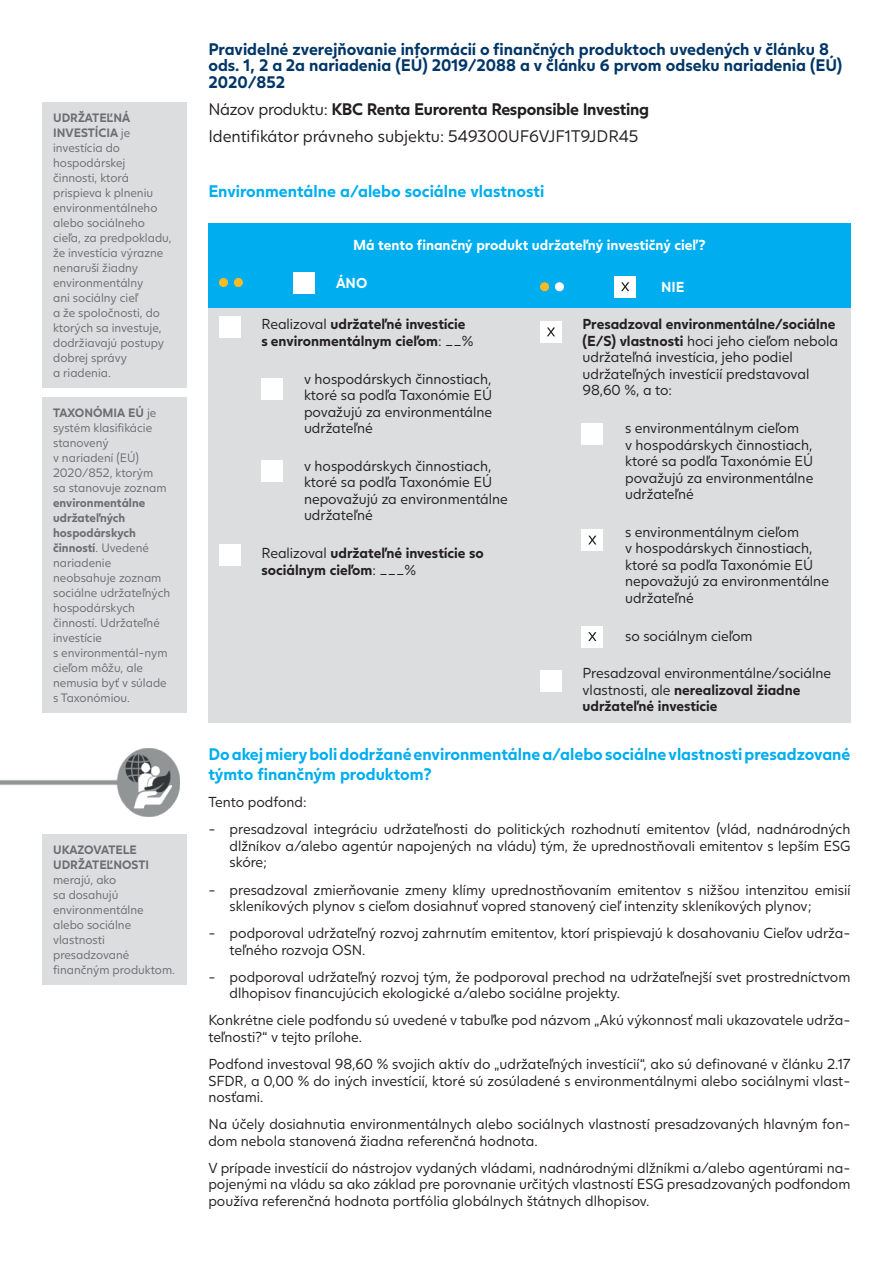
<style>
.page{position:relative;width:893px;height:1263px;background:#fff}
.page>*{position:absolute;margin:0;border:0;box-sizing:border-box;transform-origin:0 0}
.t1{font:700 16.5px/16.5px "Juli Sans";color:#003667}
.t2{font:700 16.5px/19.8px "Juli Sans";color:#00aeef}
.t3{font:16.5px/27.2px "Juli Sans";color:#231f20}
.t4{font:14.25px/16.5px "Juli Sans";color:#231f20}
.t5{font:700 14.25px/16.5px "Juli Sans";color:#231f20}
.t6{font:700 14.25px "Juli Sans";color:#fff}
.t7{font:12px/15px "Juli Sans";color:#6c6d70}
.t8{font:700 12px/15px "Juli Sans";color:#6c6d70}
.s1{font-weight:700}
.s2{font-weight:400}
</style>
<div class="page">
<div style="left:43px;top:103px;width:144px;height:285px;background:#dcdddf"></div>
<div style="left:43px;top:398px;width:144px;height:315px;background:#dcdddf"></div>
<div style="left:208px;top:223px;width:642px;height:85px;background:#00aeef"></div>
<div style="left:208px;top:308px;width:642px;height:414px;background:#dcdddf"></div>
<div style="left:219px;top:278px;width:9px;height:9px;background:#fdbb23;border-radius:50%"></div>
<div style="left:234px;top:278px;width:9px;height:9px;background:#fdbb23;border-radius:50%"></div>
<div style="left:293px;top:272px;width:22px;height:21px;background:#fff"></div>
<div style="left:540px;top:282px;width:9px;height:9px;background:#fdbb23;border-radius:50%"></div>
<div style="left:555px;top:282px;width:9px;height:9px;background:#fff;border-radius:50%"></div>
<div style="left:615px;top:276px;width:21px;height:21px;background:#fff"></div>
<div style="left:219px;top:317px;width:21px;height:21px;background:#fff"></div>
<div style="left:540px;top:321px;width:21px;height:21px;background:#fff"></div>
<div style="left:540px;top:670px;width:21px;height:21px;background:#fff"></div>
<div style="left:261px;top:378px;width:22px;height:21px;background:#fff"></div>
<div style="left:582px;top:424px;width:21px;height:21px;background:#fff"></div>
<div style="left:261px;top:461px;width:22px;height:21px;background:#fff"></div>
<div style="left:582px;top:529px;width:21px;height:22px;background:#fff"></div>
<div style="left:219px;top:544px;width:21px;height:22px;background:#fff"></div>
<div style="left:582px;top:626px;width:21px;height:21px;background:#fff"></div>
<img style="left:0;top:748px;width:179px;height:68px">
<svg style="left:621px;top:282px;width:8px;height:9px"></svg>
<svg style="left:547px;top:327px;width:8px;height:9px"></svg>
<svg style="left:588px;top:536px;width:8px;height:8px"></svg>
<svg style="left:588px;top:632px;width:8px;height:9px"></svg>
<div style="left:43px;top:834px;width:144px;height:150px;background:#dcdddf"></div>
<p class="t7" style="left:53px;top:109px;width:120px"><span class="s1">UDRŽATEĽNÁ<br>INVESTÍCIA</span> je investícia do hospodárskej činnosti, ktorá prispieva k plneniu environmentálneho alebo sociálneho cieľa, za predpokladu, že investícia výrazne nenaruší žiadny environmentálny<br>ani sociálny cieľ<br>a že spoločnosti, do ktorých sa investuje, dodržiavajú postupy dobrej správy<br>a riadenia.</p>
<p class="t7" style="left:53px;top:404px;width:115px"><span class="s1">TAXONÓMIA EÚ</span> je systém klasifikácie stanovený<br>v nariadení (EÚ)<br>2020/852, ktorým sa stanovuje zoznam</p>
<p class="t7" style="left:53px;top:494px;width:118px"><span class="s1">environmentálne udržateľných hospodárskych činností</span>. Uvedené nariadenie neobsahuje zoznam sociálne udržateľných hospodárskych činností. Udržateľné investície<br>s environmentál -nym cieľom môžu, ale nemusia byť v súlade s Taxonómiou.</p>
<p class="t8" style="left:53px;top:840px;width:97px">UKAZOVATELE<br>UDRŽATEĽNOSTI</p>
<p class="t7" style="left:53px;top:871px;width:123px">merajú, ako<br>sa dosahujú environmentálne alebo sociálne vlastnosti presadzované finančným produktom.</p>
<p class="t1" style="left:208px;top:38px;width:635px">Pravidelné zverejňovanie informácií o finančných produktoch uvedených v článku 8 ods. 1, 2 a 2a nariadenia (EÚ) 2019/2088 a v článku 6 prvom odseku nariadenia (EÚ)<br>2020/852</p>
<p class="t3" style="left:208px;top:94px;width:442px">Názov produktu: <span class="s1">KBC Renta Eurorenta Responsible Investing<br></span>Identifikátor právneho subjektu: 549300UF6VJF1T9JDR45</p>
<p class="t2" style="left:208px;top:179px;width:337px">Environmentálne a/alebo sociálne vlastnosti</p>
<p class="t6" style="left:353px;top:233px;width:354px">Má tento finančný produkt udržateľný investičný cieľ?</p>
<p class="t6" style="left:336px;top:271px;width:33px">ÁNO</p>
<p class="t6" style="left:661px;top:275px;width:25px">NIE</p>
<p class="t5" style="left:261px;top:314px;width:214px"><span class="s2">Realizoval</span> udržateľné investície s environmentálnym cieľom<span class="s2">: __%</span></p>
<p class="t4" style="left:304px;top:369px;width:190px;text-align:justify">v hospodárskych činnostiach, ktoré sa podľa Taxonómie EÚ považujú za environmentálne udržateľné</p>
<p class="t4" style="left:304px;top:456px;width:205px">v hospodárskych činnostiach, ktoré sa podľa Taxonómie EÚ nepovažujú za environmentálne udržateľné</p>
<p class="t5" style="left:261px;top:543px;width:224px"><span class="s2">Realizoval</span> udržateľné investície so sociálnym cieľom<span class="s2">: ___%</span></p>
<p class="t4" style="left:583px;top:315px;width:257px"><span class="s1">Presadzoval environmentálne/sociálne (E/S) vlastnosti</span> hoci jeho cieľom nebola udržateľná investícia, jeho podiel udržateľných investícií predstavoval 98,60 %, a to:</p>
<p class="t4" style="left:625px;top:419px;width:190px">s environmentálnym cieľom<br>v hospodárskych činnostiach, ktoré sa podľa Taxonómie EÚ považujú za environmentálne udržateľné</p>
<p class="t4" style="left:625px;top:522px;width:205px">s environmentálnym cieľom<br>v hospodárskych činnostiach, ktoré sa podľa Taxonómie EÚ nepovažujú za environmentálne udržateľné</p>
<p class="t4" style="left:625px;top:626px;width:129px">so sociálnym cieľom</p>
<p class="t4" style="left:583px;top:664px;width:250px">Presadzoval environmentálne/sociálne vlastnosti, ale <span class="s1">nerealizoval žiadne udržateľné investície</span></p>
<p class="t2" style="left:208px;top:743px;width:644px">Do akej miery boli dodržané environmentálne a/alebo sociálne vlastnosti presadzované týmto finančným produktom?</p>
<p class="t4" style="left:208px;top:793px;width:100px">Tento podfond:</p>
<p class="t4" style="left:230px;top:820px;width:622px;text-align:justify;text-indent:-21px">- presadzoval integráciu udržateľnosti do politických rozhodnutí emitentov (vlád, nadnárodných dlžníkov a/alebo agentúr napojených na vládu) tým, že uprednostňovali emitentov s lepším ESG skóre;</p>
<p class="t4" style="left:230px;top:880px;width:622px;text-indent:-21px">- presadzoval zmierňovanie zmeny klímy uprednostňovaním emitentov s nižšou intenzitou emisií skleníkových plynov s cieľom dosiahnuť vopred stanovený cieľ intenzity skleníkových plynov;</p>
<p class="t4" style="left:230px;top:924px;width:622px;text-indent:-21px">- podporoval udržateľný rozvoj zahrnutím emitentov, ktorí prispievajú k dosahovaniu Cieľov udrža&shy;teľného rozvoja OSN.</p>
<p class="t4" style="left:230px;top:967px;width:622px;text-indent:-21px">- podporoval udržateľný rozvoj tým, že podporoval prechod na udržateľnejší svet prostredníctvom dlhopisov financujúcich ekologické a/alebo sociálne projekty.</p>
<p class="t4" style="left:208px;top:1011px;width:644px">Konkrétne ciele podfondu sú uvedené v tabuľke pod názvom „Akú výkonnosť mali ukazovatele udrža&shy;teľnosti?“ v tejto prílohe.</p>
<p class="t4" style="left:208px;top:1055px;width:643px;text-align:justify">Podfond investoval 98,60 % svojich aktív do „udržateľných investícií“, ako sú definované v článku 2.17<br>SFDR, a 0,00 % do iných investícií, ktoré sú zosúladené s environmentálnymi alebo sociálnymi vlast&shy;nosťami.</p>
<p class="t4" style="left:208px;top:1115px;width:644px">Na účely dosiahnutia environmentálnych alebo sociálnych vlastností presadzovaných hlavným fon&shy;dom nebola stanovená žiadna referenčná hodnota.</p>
<p class="t4" style="left:208px;top:1158px;width:644px;text-align:justify">V prípade investícií do nástrojov vydaných vládami, nadnárodnými dlžníkmi a/alebo agentúrami na&shy;pojenými na vládu sa ako základ pre porovnanie určitých vlastností ESG presadzovaných podfondom používa referenčná hodnota portfólia globálnych štátnych dlhopisov.</p>
</div>
